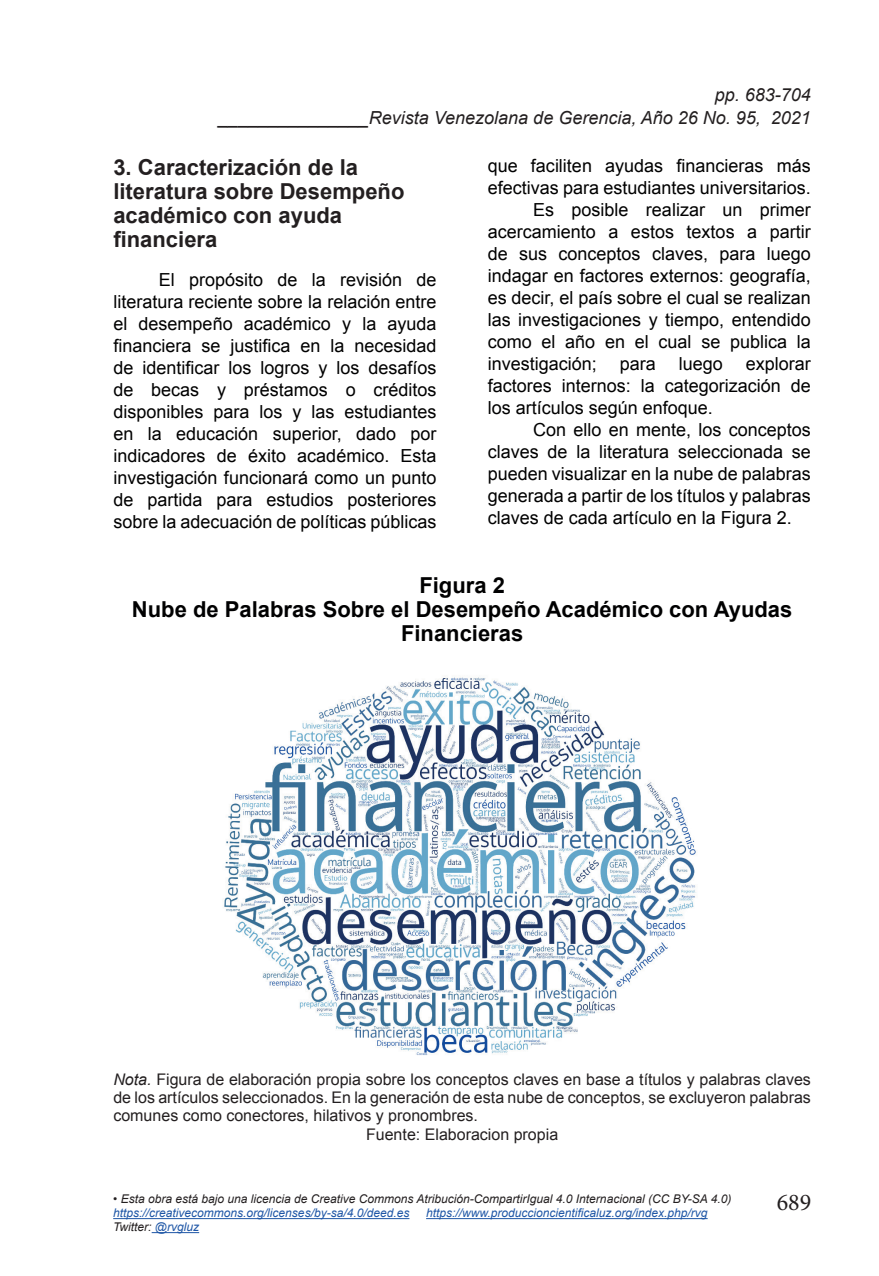
<style>
.page{position:relative;width:879px;height:1276px;background:#fff}
.page>*{position:absolute;margin:0;border:0;box-sizing:border-box;transform-origin:0 0}
.t1{font:24px "Minion Pro";color:#231f20}
.t2{font:700 22px/24px "Arial";color:#231f20}
.t3{font:700 22px/24px "Arial";color:#000001;text-align:center}
.t4{font:18px/22px "Arial";color:#000001;text-align:justify}
.t5{font:italic 18px "Arial";color:#231f20}
.t6{font:16px "Arial";color:#231f20}
.t7{font:italic 12px "Arial";color:#231f20}
.t8{font:italic 12px "Arial";color:#1e56a6}
.s1{font-style:italic}
.s2{color:#1e56a6}
</style>
<div class="page">
<hr style="left:113px;top:1218px;width:296px;height:1px;background:#1e56a6">
<hr style="left:426px;top:1218px;width:281px;height:1px;background:#1e56a6">
<hr style="left:152px;top:1232px;width:47px;height:1px;background:#1e56a6">
<img style="left:224px;top:677px;width:472px;height:378px">
<p class="t5" style="left:715px;top:83px;width:98px">pp. 683-704</p>
<p class="t5" style="left:219px;top:106px;width:594px">_______________Revista Venezolana de Gerencia, Año 26 No. 95, 2021</p>
<p class="t2" style="left:113px;top:156px;width:292px">3. Caracterización de la literatura sobre Desempeño académico con ayuda financiera</p>
<p class="t4" style="left:113px;top:269px;width:325px;text-indent:45px">El propósito de la revisión de literatura reciente sobre la relación entre el desempeño académico y la ayuda financiera se justifica en la necesidad de identificar los logros y los desafíos de becas y préstamos o créditos disponibles para los y las estudiantes en la educación superior, dado por indicadores de éxito académico. Esta investigación funcionará como un punto de partida para estudios posteriores sobre la adecuación de políticas públicas</p>
<p class="t4" style="left:488px;top:155px;width:325px">que faciliten ayudas financieras más</p>
<p class="t4" style="left:488px;top:177px;width:325px">efectivas para estudiantes universitarios.</p>
<p class="t4" style="left:533px;top:199px;width:279px">Es posible realizar un primer</p>
<p class="t4" style="left:488px;top:221px;width:325px">acercamiento a estos textos a partir</p>
<p class="t4" style="left:488px;top:243px;width:325px">de sus conceptos claves, para luego</p>
<p class="t4" style="left:488px;top:265px;width:325px">indagar en factores externos: geografía,</p>
<p class="t4" style="left:488px;top:287px;width:325px">es decir, el país sobre el cual se realizan</p>
<p class="t4" style="left:488px;top:309px;width:325px">las investigaciones y tiempo, entendido</p>
<p class="t4" style="left:488px;top:331px;width:325px">como el año en el cual se publica la</p>
<p class="t4" style="left:488px;top:353px;width:111px">investigación;</p>
<p class="t4" style="left:620px;top:353px;width:38px">para</p>
<p class="t4" style="left:679px;top:353px;width:46px">luego</p>
<p class="t4" style="left:488px;top:353px;width:325px;text-indent:258px">explorar factores internos: la categorización de los artículos según enfoque.</p>
<p class="t4" style="left:488px;top:419px;width:325px;text-indent:45px">Con ello en mente, los conceptos claves de la literatura seleccionada se pueden visualizar en la nube de palabras generada a partir de los títulos y palabras claves de cada artículo en la Figura 2.</p>
<p class="t3" style="left:132px;top:574px;width:662px">Figura 2<br>Nube de Palabras Sobre el Desempeño Académico con Ayudas<br>Financieras</p>
<p class="t6" style="left:113px;top:1068px;width:699px"><span class="s1">Nota.</span> Figura de elaboración propia sobre los conceptos claves en base a títulos y palabras claves</p>
<p class="t6" style="left:113px;top:1087px;width:699px">de los artículos seleccionados. En la generación de esta nube de conceptos, se excluyeron palabras</p>
<p class="t6" style="left:113px;top:1105px;width:366px">comunes como conectores, hilativos y pronombres.</p>
<p class="t6" style="left:366px;top:1123px;width:194px">Fuente: Elaboracion propia</p>
<p class="t7" style="left:113px;top:1191px;width:620px">• Esta obra está bajo una licencia de Creative Commons Atribución-CompartirIgual 4.0 Internacional (CC BY-SA 4.0)</p>
<p class="t8" style="left:113px;top:1205px;width:298px">https://creativecommons.org/licenses/by-sa/4.0/deed.es</p>
<p class="t8" style="left:426px;top:1205px;width:283px">https://www.produccioncientificaluz.org/index.php/rvg</p>
<p class="t7" style="left:113px;top:1219px;width:87px">Twitter: <span class="s2">@rvgluz</span></p>
<h1 class="t1" style="left:777px;top:1186px;width:36px">689</h1>
</div>
